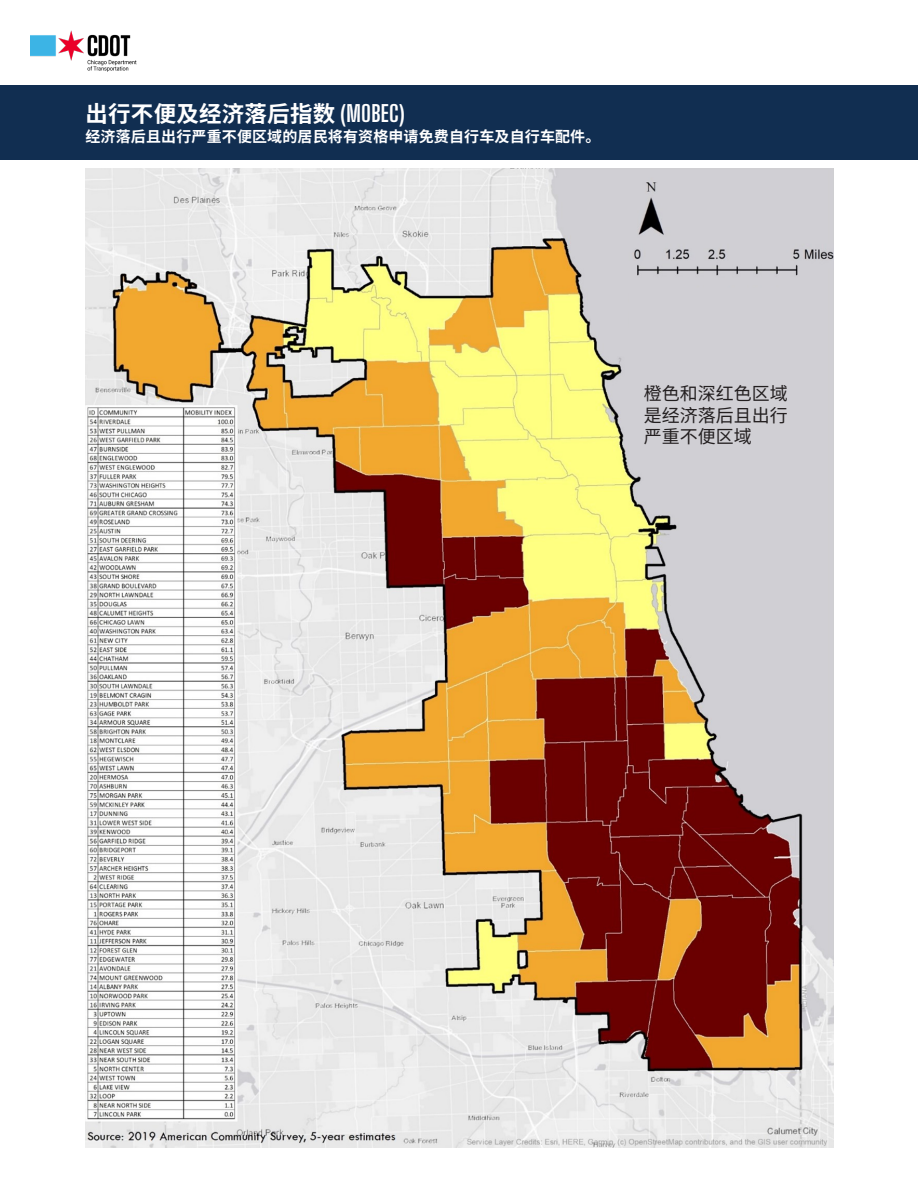
<style>
.page{position:relative;width:918px;height:1188px;background:#fff}
.page>*{position:absolute;margin:0;border:0;box-sizing:border-box;transform-origin:0 0}
.t1{font:700 22.5px "Noto Sans CJ Ksc";letter-spacing:.01em;color:#fff}
.t2{font:18px/21.6px "Noto Sans CJ Ksc";color:#231f20;text-align:justify}
.t3{font:700 15px "Noto Sans CJ Ksc";letter-spacing:.01em;color:#fff}
.s1{font-family:"Big Shoulders Display"}
</style>
<div class="page">
<img style="left:30px;top:30px;width:107px;height:42px">
<div style="left:0;top:85px;width:918px;height:75px;background:#112e51"></div>
<img style="left:86px;top:169px;width:748px;height:979px">
<div style="left:629px;top:287px;width:174px;height:51px;background:#d0cfd4"></div>
<p class="t1" style="left:86px;top:101px;width:321px">出行不便及经济落后指数 <span class="s1">(MOBEC)</span></p>
<p class="t3" style="left:86px;top:128px;width:516px">经济落后且出行严重不便区域的居民将有资格申请免费自行车及自行车配件。</p>
<p class="t2" style="left:644px;top:383px;width:146px">橙色和深红色区域是经济落后且出行严重不便区域</p>
</div>
